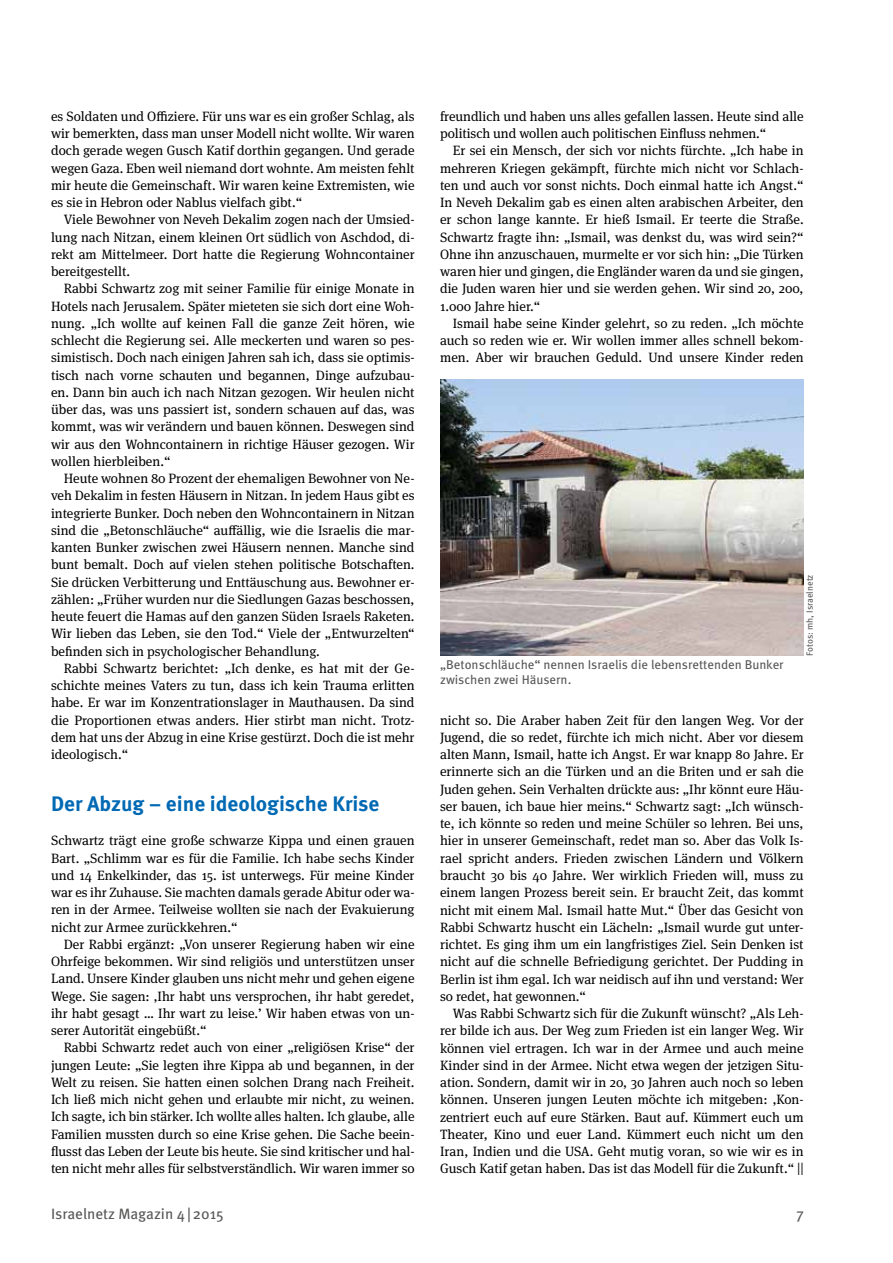
<style>
.page{position:relative;width:893px;height:1263px;background:#fff}
.page>*{position:absolute;margin:0;border:0;box-sizing:border-box;transform-origin:0 0}
.t1{font:700 21px "Meta OT";color:#0069b4}
.t2{font:15px "Meta OT";color:#575756}
.t3{font:13.5px/17.2px "Meta Serif OT";color:#000;text-align:justify}
.t4{font:12.75px/15px "Meta OT";color:#575756}
.t5{font:9px "Meta OT";color:#575756}
</style>
<div class="page">
<img style="left:440px;top:380px;width:364px;height:276px">
<p class="t3" style="left:51px;top:108px;width:365px">es Soldaten und Offiziere. Für uns war es ein großer Schlag, als wir bemerkten, dass man unser Modell nicht wollte. Wir waren doch gerade wegen Gusch Katif dorthin gegangen. Und gerade wegen Gaza. Eben weil niemand dort wohnte. Am meisten fehlt mir heute die Gemeinschaft. Wir waren keine Extremisten, wie es sie in Hebron oder Nablus vielfach gibt.“</p>
<p class="t3" style="left:51px;top:211px;width:365px;text-indent:13px">Viele Bewohner von Neveh Dekalim zogen nach der Umsied&shy;lung nach Nitzan, einem kleinen Ort südlich von Aschdod, di&shy;rekt am Mittelmeer. Dort hatte die Regierung Wohncontainer bereitgestellt.</p>
<p class="t3" style="left:51px;top:280px;width:365px;text-indent:13px">Rabbi Schwartz zog mit seiner Familie für einige Monate in Hotels nach Jerusalem. Später mieteten sie sich dort eine Woh&shy;nung. „Ich wollte auf keinen Fall die ganze Zeit hören, wie schlecht die Regierung sei. Alle meckerten und waren so pes&shy;simistisch. Doch nach einigen Jahren sah ich, dass sie optimis&shy;tisch nach vorne schauten und begannen, Dinge aufzubau&shy;en. Dann bin auch ich nach Nitzan gezogen. Wir heulen nicht über das, was uns passiert ist, sondern schauen auf das, was kommt, was wir verändern und bauen können. Deswegen sind wir aus den Wohncontainern in richtige Häuser gezogen. Wir wollen hierbleiben.“</p>
<p class="t3" style="left:51px;top:470px;width:365px;text-indent:13px">Heute wohnen 80 Prozent der ehemaligen Bewohner von Ne&shy;veh Dekalim in festen Häusern in Nitzan. In jedem Haus gibt es integrierte Bunker. Doch neben den Wohncontainern in Nitzan sind die „Betonschläuche“ auffällig, wie die Israelis die mar&shy;kanten Bunker zwischen zwei Häusern nennen. Manche sind bunt bemalt. Doch auf vielen stehen politische Botschaften.<br>Sie drücken Verbitterung und Enttäuschung aus. Bewohner er&shy;zählen: „Früher wurden nur die Siedlungen Gazas beschossen, heute feuert die Hamas auf den ganzen Süden Israels Raketen.<br>Wir lieben das Leben, sie den Tod.“ Viele der „Entwurzelten“ befinden sich in psychologischer Behandlung.</p>
<p class="t3" style="left:51px;top:660px;width:365px;text-indent:13px">Rabbi Schwartz berichtet: „Ich denke, es hat mit der Ge&shy;schichte meines Vaters zu tun, dass ich kein Trauma erlitten habe. Er war im Konzentrationslager in Mauthausen. Da sind die Proportionen etwas anders. Hier stirbt man nicht. Trotz&shy;dem hat uns der Abzug in eine Krise gestürzt. Doch die ist mehr ideologisch.“</p>
<h1 class="t1" style="left:51px;top:791px;width:330px">Der Abzug – eine ideologische Krise</h1>
<p class="t3" style="left:51px;top:832px;width:365px">Schwartz trägt eine große schwarze Kippa und einen grauen Bart. „Schlimm war es für die Familie. Ich habe sechs Kinder und 14 Enkelkinder, das 15. ist unterwegs. Für meine Kinder war es ihr Zuhause. Sie machten damals gerade Abitur oder wa&shy;ren in der Armee. Teilweise wollten sie nach der Evakuierung nicht zur Armee zurückkehren.“</p>
<p class="t3" style="left:51px;top:936px;width:365px;text-indent:13px">Der Rabbi ergänzt: „Von unserer Regierung haben wir eine Ohrfeige bekommen. Wir sind religiös und unterstützen unser Land. Unsere Kinder glauben uns nicht mehr und gehen eigene Wege. Sie sagen: ‚Ihr habt uns versprochen, ihr habt geredet, ihr habt gesagt … Ihr wart zu leise.’ Wir haben etwas von un&shy;serer Autorität eingebüßt.“</p>
<p class="t3" style="left:51px;top:1039px;width:365px;text-indent:13px">Rabbi Schwartz redet auch von einer „religiösen Krise“ der jungen Leute: „Sie legten ihre Kippa ab und begannen, in der Welt zu reisen. Sie hatten einen solchen Drang nach Freiheit.<br>Ich ließ mich nicht gehen und erlaubte mir nicht, zu weinen.<br>Ich sagte, ich bin stärker. Ich wollte alles halten. Ich glaube, alle Familien mussten durch so eine Krise gehen. Die Sache beein&shy;flusst das Leben der Leute bis heute. Sie sind kritischer und hal&shy;ten nicht mehr alles für selbstverständlich. Wir waren immer so</p>
<p class="t3" style="left:440px;top:108px;width:365px">freundlich und haben uns alles gefallen lassen. Heute sind alle politisch und wollen auch politischen Einfluss nehmen.“</p>
<p class="t3" style="left:440px;top:142px;width:365px;text-indent:13px">Er sei ein Mensch, der sich vor nichts fürchte. „Ich habe in mehreren Kriegen gekämpft, fürchte mich nicht vor Schlach&shy;ten und auch vor sonst nichts. Doch einmal hatte ich Angst.“ In Neveh Dekalim gab es einen alten arabischen Arbeiter, den er schon lange kannte. Er hieß Ismail. Er teerte die Straße.<br>Schwartz fragte ihn: „Ismail, was denkst du, was wird sein?“ Ohne ihn anzuschauen, murmelte er vor sich hin: „Die Türken waren hier und gingen, die Engländer waren da und sie gingen, die Juden waren hier und sie werden gehen. Wir sind 20, 200, 1.000 Jahre hier.“</p>
<p class="t3" style="left:440px;top:315px;width:365px;text-indent:13px">Ismail habe seine Kinder gelehrt, so zu reden. „Ich möchte auch so reden wie er. Wir wollen immer alles schnell bekom&shy;men. Aber wir brauchen Geduld. Und unsere Kinder reden</p>
<p class="t4" style="left:440px;top:657px;width:345px">„Betonschläuche“ nennen Israelis die lebensrettenden Bunker zwischen zwei Häusern.</p>
<p class="t5" style="left:804px;top:656px;width:83px;rotate:-90deg">Fotos: mh, Israelnetz</p>
<p class="t3" style="left:440px;top:712px;width:365px">nicht so. Die Araber haben Zeit für den langen Weg. Vor der Jugend, die so redet, fürchte ich mich nicht. Aber vor diesem alten Mann, Ismail, hatte ich Angst. Er war knapp 80 Jahre. Er erinnerte sich an die Türken und an die Briten und er sah die Juden gehen. Sein Verhalten drückte aus: „Ihr könnt eure Häu&shy;ser bauen, ich baue hier meins.“ Schwartz sagt: „Ich wünsch&shy;te, ich könnte so reden und meine Schüler so lehren. Bei uns, hier in unserer Gemeinschaft, redet man so. Aber das Volk Is&shy;rael spricht anders. Frieden zwischen Ländern und Völkern braucht 30 bis 40 Jahre. Wer wirklich Frieden will, muss zu einem langen Prozess bereit sein. Er braucht Zeit, das kommt nicht mit einem Mal. Ismail hatte Mut.“ Über das Gesicht von Rabbi Schwartz huscht ein Lächeln: „Ismail wurde gut unter&shy;richtet. Es ging ihm um ein langfristiges Ziel. Sein Denken ist nicht auf die schnelle Befriedigung gerichtet. Der Pudding in Berlin ist ihm egal. Ich war neidisch auf ihn und verstand: Wer so redet, hat gewonnen.“</p>
<p class="t3" style="left:440px;top:1005px;width:365px;text-indent:13px">Was Rabbi Schwartz sich für die Zukunft wünscht? „Als Leh&shy;rer bilde ich aus. Der Weg zum Frieden ist ein langer Weg. Wir können viel ertragen. Ich war in der Armee und auch meine Kinder sind in der Armee. Nicht etwa wegen der jetzigen Situ&shy;ation. Sondern, damit wir in 20, 30 Jahren auch noch so leben können. Unseren jungen Leuten möchte ich mitgeben: ‚Kon&shy;zentriert euch auf eure Stärken. Baut auf. Kümmert euch um Theater, Kino und euer Land. Kümmert euch nicht um den Iran, Indien und die USA. Geht mutig voran, so wie wir es in Gusch Katif getan haben. Das ist das Modell für die Zukunft.“ ||</p>
<p class="t2" style="left:51px;top:1205px;width:174px">Israelnetz Magazin 4|2015</p>
<p class="t2" style="left:796px;top:1205px;width:9px">7</p>
</div>
